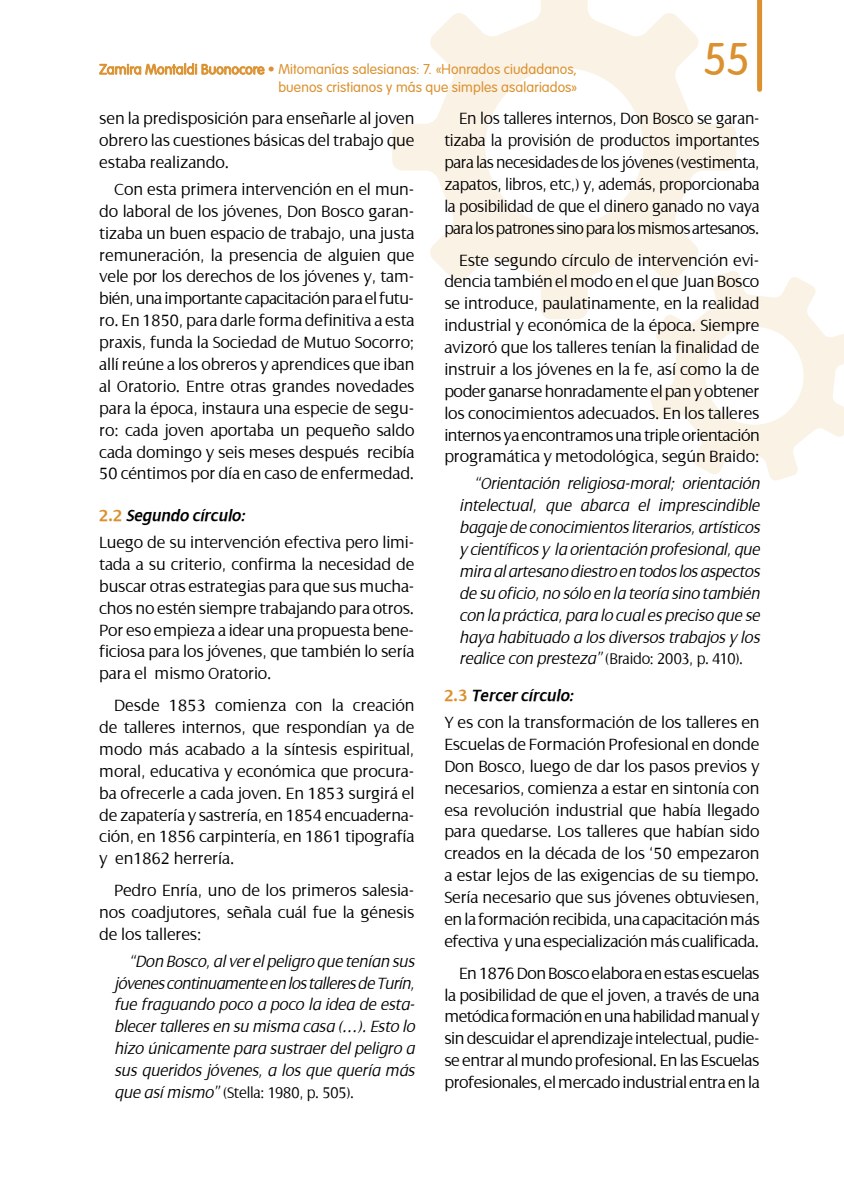
<style>
.page{position:relative;width:844px;height:1191px;background:#fff}
.page>*{position:absolute;margin:0;border:0;box-sizing:border-box;transform-origin:0 0}
.t1{font:300 45.5px "Vag";color:#db912f}
.t2{font:300 17.5px/21.9px "Dialog";letter-spacing:-.01em;color:#000;text-align:justify}
.t3{font:italic 300 17.5px/21.9px "Dialog";letter-spacing:-.01em;color:#000;text-align:justify}
.t4{font:300 16.62px "Dialog";letter-spacing:-.02em;color:#000;scale:.95 1}
.t5{font:300 14px "VAG Rounded Std";letter-spacing:.01em;color:#db912f}
.s1{font-weight:700;color:#db912f}
.s2{font-weight:600;font-style:italic}
.s3{font-style:italic;font-size:17.5px}
</style>
<div class="page">
<svg style="left:392px;top:0;width:344px;height:319px"></svg>
<svg style="left:649px;top:271px;width:194px;height:209px"></svg>
<svg style="left:757px;top:0;width:4px;height:92px"></svg>
<svg style="left:99px;top:63px;width:165px;height:12px"></svg>
<p class="t5" style="left:99px;top:61px;width:479px">Zamira Montaldi Buonocore • Mitomanías salesianas: 7. «Honrados ciudadanos,</p>
<p class="t5" style="left:278px;top:79px;width:300px">buenos cristianos y más que simples asalariados»</p>
<h1 class="t1" style="left:703px;top:34px;width:48px">55</h1>
<p class="t2" style="left:99px;top:108px;width:316px">sen la predisposición para enseñarle al joven obrero las cuestiones básicas del trabajo que estaba realizando.</p>
<p class="t2" style="left:99px;top:178px;width:317px;text-indent:15px">Con esta primera intervención en el mun&shy;do laboral de los jóvenes, Don Bosco garan&shy;tizaba un buen espacio de trabajo, una justa remuneración, la presencia de alguien que vele por los derechos de los jóvenes y, tam&shy;bién, una importante capacitación para el futu&shy;ro. En 1850, para darle forma definitiva a esta praxis, funda la Sociedad de Mutuo Socorro; allí reúne a los obreros y aprendices que iban al Oratorio. Entre otras grandes novedades para la época, instaura una especie de segu&shy;ro: cada joven aportaba un pequeño saldo cada domingo y seis meses después recibía 50 céntimos por día en caso de enfermedad.</p>
<p class="t2" style="left:99px;top:502px;width:317px;line-height:26.8px"><span class="s1">2.2</span> <span class="s2">Segundo círculo:<br></span>Luego de su intervención efectiva pero limi-</p>
<p class="t2" style="left:99px;top:553px;width:317px">tada a su criterio, confirma la necesidad de buscar otras estrategias para que sus mucha&shy;chos no estén siempre trabajando para otros.<br>Por eso empieza a idear una propuesta bene&shy;ficiosa para los jóvenes, que también lo sería para el mismo Oratorio.</p>
<p class="t2" style="left:99px;top:694px;width:317px;text-indent:15px">Desde 1853 comienza con la creación de talleres internos, que respondían ya de modo más acabado a la síntesis espiritual, moral, educativa y económica que procura&shy;ba ofrecerle a cada joven. En 1853 surgirá el de zapatería y sastrería, en 1854 encuaderna&shy;ción, en 1856 carpintería, en 1861 tipografía y en1862 herrería.</p>
<p class="t2" style="left:99px;top:879px;width:316px;text-indent:15px">Pedro Enría, uno de los primeros salesia&shy;nos coadjutores, señala cuál fue la génesis de los talleres:</p>
<p class="t3" style="left:114px;top:950px;width:302px;text-indent:15px">“Don Bosco, al ver el peligro que tenían sus jóvenes continuamente en los talleres de Turín, fue fraguando poco a poco la idea de esta&shy;blecer talleres en su misma casa (…). Esto lo hizo únicamente para sustraer del peligro a sus queridos jóvenes, a los que quería más</p>
<p class="t4" style="left:114px;top:1083px;width:254px"><span class="s3">que así mismo”</span> (Stella: 1980, p. 505).</p>
<p class="t2" style="left:444px;top:108px;width:317px;text-indent:15px">En los talleres internos, Don Bosco se garan&shy;tizaba la provisión de productos importantes para las necesidades de los jóvenes (vestimenta, zapatos, libros, etc,) y, además, proporcionaba la posibilidad de que el dinero ganado no vaya para los patrones sino para los mismos artesanos.</p>
<p class="t2" style="left:444px;top:249px;width:317px;text-indent:15px">Este segundo círculo de intervención evi&shy;dencia también el modo en el que Juan Bosco se introduce, paulatinamente, en la realidad industrial y económica de la época. Siempre avizoró que los talleres tenían la finalidad de instruir a los jóvenes en la fe, así como la de poder ganarse honradamente el pan y obtener los conocimientos adecuados. En los talleres internos ya encontramos una triple orientación programática y metodológica, según Braido:</p>
<p class="t3" style="left:459px;top:473px;width:302px;text-indent:15px">“Orientación religiosa-moral; orientación intelectual, que abarca el imprescindible bagaje de conocimientos literarios, artísticos y científicos y la orientación profesional, que mira al artesano diestro en todos los aspectos de su oficio, no sólo en la teoría sino también con la práctica, para lo cual es preciso que se haya habituado a los diversos trabajos y los</p>
<p class="t4" style="left:459px;top:650px;width:300px"><span class="s3">realice con presteza”</span> (Braido: 2003, p. 410).</p>
<p class="t2" style="left:444px;top:682px;width:317px;line-height:26.8px"><span class="s1">2.3</span> <span class="s2">Tercer círculo:<br></span>Y es con la transformación de los talleres en</p>
<p class="t2" style="left:444px;top:733px;width:317px">Escuelas de Formación Profesional en donde Don Bosco, luego de dar los pasos previos y necesarios, comienza a estar en sintonía con esa revolución industrial que había llegado para quedarse. Los talleres que habían sido creados en la década de los ‘50 empezaron a estar lejos de las exigencias de su tiempo.<br>Sería necesario que sus jóvenes obtuviesen, en la formación recibida, una capacitación más efectiva y una especialización más cualificada.</p>
<p class="t2" style="left:444px;top:962px;width:317px;text-indent:15px">En 1876 Don Bosco elabora en estas escuelas la posibilidad de que el joven, a través de una metódica formación en una habilidad manual y sin descuidar el aprendizaje intelectual, pudie&shy;se entrar al mundo profesional. En las Escuelas profesionales, el mercado industrial entra en la</p>
</div>
